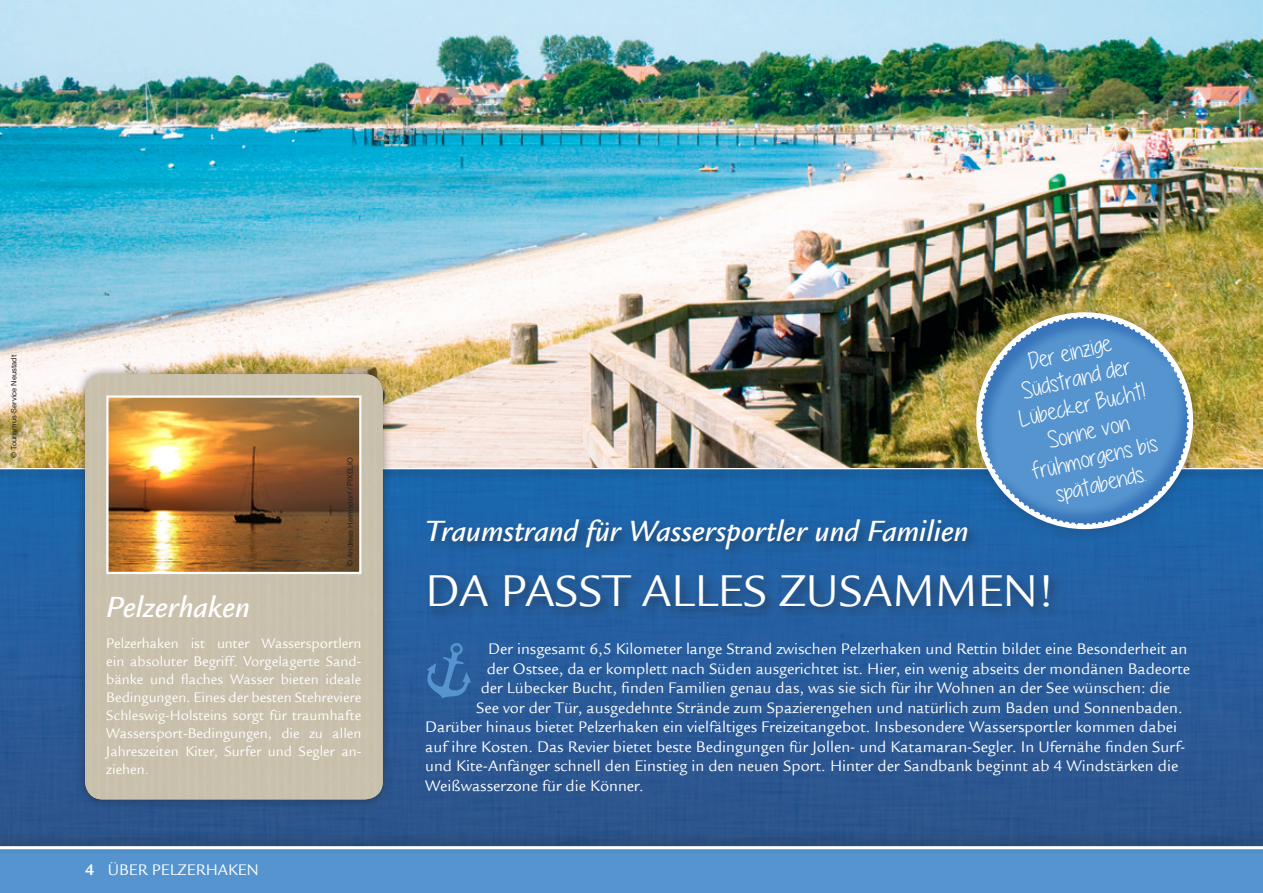
<style>
.page{position:relative;width:1263px;height:893px;background:#fff}
.page>*{position:absolute;margin:0;border:0;box-sizing:border-box;transform-origin:0 0}
.t1{font:48px "Legacy Sans LT";color:#fff}
.t2{font:italic 500 31.5px "Legacy Sans LT";color:#fff}
.t3{font:24px/27px "Running for a cause";color:#fff;text-align:center}
.t4{font:16.5px "Legacy Sans LT";color:#fff}
.t5{font:15px/18px "Legacy Sans LT";color:#fff;text-align:justify}
.t6{font:7.5px "Helvetica Neue";color:#231f20}
.s1{font-weight:700}
</style>
<div class="page">
<img style="left:0;top:483px;width:1263px;height:350px">
<div style="left:0;top:846px;width:1263px;height:47px;background:#5594ce"></div>
<div style="left:0;top:833px;width:1263px;height:21px;background:#231f20;opacity:.5"></div>
<hr style="left:0;top:846px;width:1263px;height:3px;background:#fff">
<div style="left:0;top:461px;width:1263px;height:22px;background:#231f20;opacity:.5"></div>
<hr style="left:0;top:466px;width:1263px;height:3px;background:#fff">
<img style="left:0;top:0;width:1263px;height:468px">
<div style="left:76px;top:365px;width:316px;height:444px;background:#231f20;opacity:.5"></div>
<div style="left:85px;top:374px;width:298px;height:425px;background:#c9c1ac"></div>
<img style="left:109px;top:398px;width:249px;height:173px">
<div style="left:106px;top:395px;width:255px;height:179px;border:2px solid #fff"></div>
<div style="left:423px;top:514px;width:639px;height:106px;background:#231f20;opacity:.5"></div>
<div style="left:962px;top:298px;width:245px;height:245px;background:#231f20;opacity:.3"></div>
<div style="left:980px;top:315px;width:209px;height:211px;background:#5594ce;opacity:.5"></div>
<svg style="left:426px;top:643px;width:45px;height:55px;background:#356caa"></svg>
<p class="t6" style="left:9px;top:458px;width:104px;rotate:-90deg">© Tourismus-Service Neustadt</p>
<h2 class="t2" style="left:106px;top:590px;width:145px">Pelzerhaken</h2>
<p class="t6" style="left:346px;top:566px;width:109px;rotate:-90deg">© Andreas Hermsdorf / PIXELIO</p>
<p class="t5" style="left:106px;top:634px;width:257px">Pelzerhaken ist unter Wassersportlern ein absoluter Begriff. Vorgelagerte Sand&shy;bänke und flaches Wasser bieten ideale Bedingungen. Eines der besten Stehreviere Schleswig-Holsteins sorgt für traumhafte Wassersport-Bedingungen, die zu allen Jahreszeiten Kiter, Surfer und Segler an&shy;ziehen.</p>
<p class="t4" style="left:85px;top:860px;width:45px"><span class="s1">4</span> Über</p>
<p class="t4" style="left:152px;top:860px;width:46px">Pelzerhaken</p>
<h3 class="t3" style="left:1004px;top:353px;width:130px;rotate:-13deg">Der einzige<br>Südstrand der<br>Lübecker Bucht!<br>Sonne von frühmorgens bis spätabends.</h3>
<h2 class="t2" style="left:425px;top:513px;width:545px">Traumstrand für Wassersportler und Familien</h2>
<h1 class="t1" style="left:425px;top:564px;width:102px">Da passt</h1>
<h1 class="t1" style="left:642px;top:564px;width:26px">alles</h1>
<h1 class="t1" style="left:779px;top:564px;width:60px">zusammen</h1>
<h1 class="t1" style="left:1038px;top:564px;width:18px">!</h1>
<p class="t4" style="left:488px;top:640px;width:701px">Der insgesamt 6,5 Kilometer lange Strand zwischen Pelzerhaken und Rettin bildet eine Besonderheit an</p>
<p class="t4" style="left:487px;top:659px;width:705px">der Ostsee, da er komplett nach Süden ausgerichtet ist. Hier, ein wenig abseits der mondänen Badeorte</p>
<p class="t4" style="left:481px;top:679px;width:691px">der Lübecker Bucht, finden Familien genau das, was sie sich für ihr Wohnen an der See wünschen: die</p>
<p class="t4" style="left:476px;top:698px;width:708px">See vor der Tür, ausgedehnte Strände zum Spazierengehen und natürlich zum Baden und Sonnenbaden.</p>
<p class="t4" style="left:425px;top:718px;width:753px">Darüber hinaus bietet Pelzerhaken ein vielfältiges Freizeitangebot. Insbesondere Wassersportler kommen dabei</p>
<p class="t4" style="left:425px;top:737px;width:762px">auf ihre Kosten. Das Revier bietet beste Bedingungen für Jollen- und Katamaran-Segler. In Ufernähe finden Surf-</p>
<p class="t4" style="left:425px;top:757px;width:754px">und Kite-Anfänger schnell den Einstieg in den neuen Sport. Hinter der Sandbank beginnt ab 4 Windstärken die</p>
<p class="t4" style="left:425px;top:776px;width:220px">Weißwasserzone für die Könner.</p>
</div>
